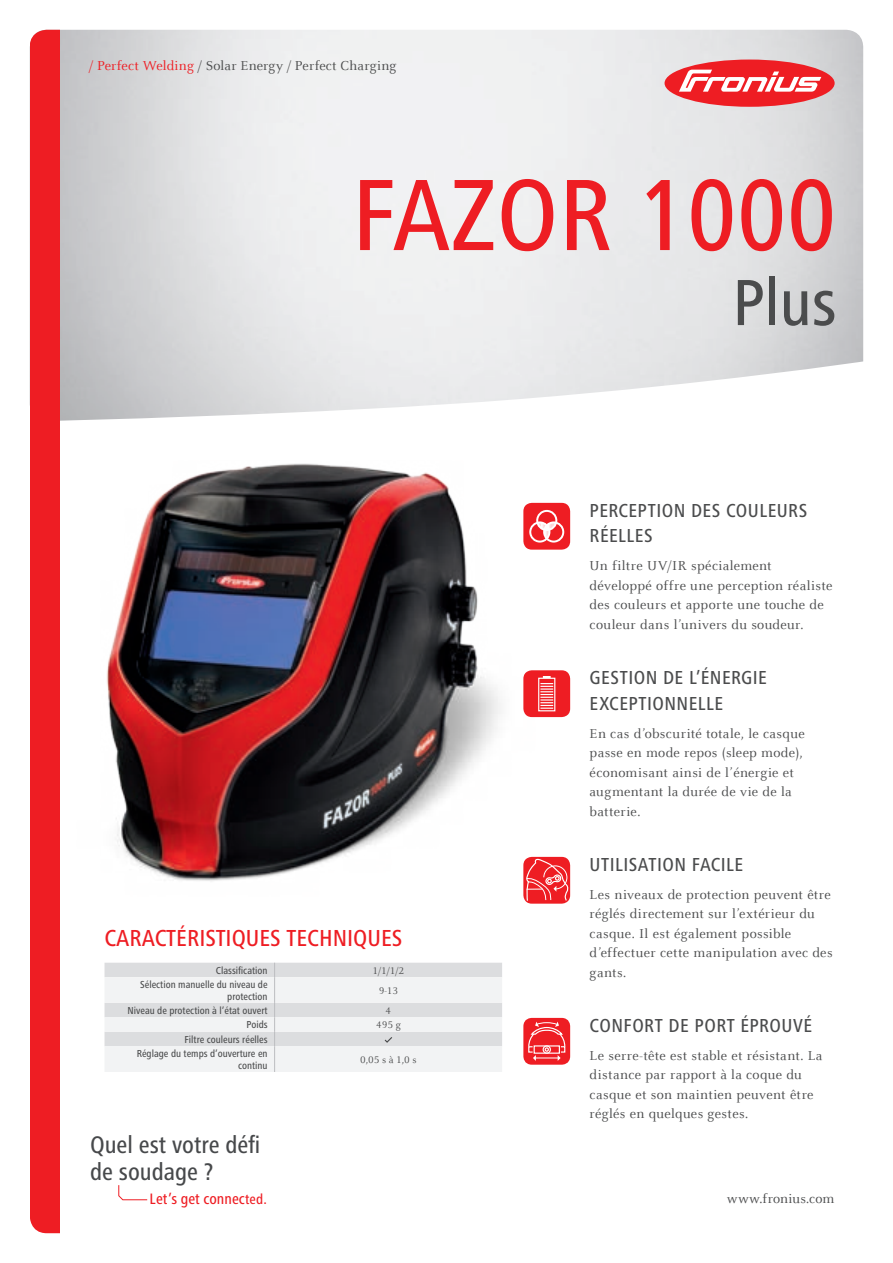
<style>
.page{position:relative;width:893px;height:1263px;background:#fff}
.page>*{position:absolute;margin:0;border:0;box-sizing:border-box;transform-origin:0 0}
.t1{font:500 condensed 105px "Frutiger Next LTW1 G";color:#ee1d23}
.t2{font:500 condensed 67.5px "Frutiger Next LTW1 G";color:#4b4c4d}
.t3{font:500 condensed 24.9px/26.8px "Frutiger Next LTW1 G";color:#47494b}
.t4{font:500 condensed 24px "Frutiger Next LTW1 G";color:#ee1d23}
.t5{font:500 condensed 19.5px/25.5px "Frutiger Next LTW1 G";letter-spacing:.025em;color:#4b4c4d}
.t6{font:500 condensed 15.6px "Frutiger Next LTW1 G";letter-spacing:.005em;color:#ee1d23}
.t7{font:14.25px/19.5px "Celeste Offc Pro";letter-spacing:.02em;color:#4b4c4d}
.t8{font:500 condensed 10.5px/12.1px "Frutiger Next LTW1 G";color:#4b4c4d;text-align:right}
.t9{font:10.5px "Celeste Offc Pro";color:#4b4c4d}
.s1{color:#ee1d23}
.s2{font-size:14.7px}
</style>
<div class="page">
<img style="left:60px;top:30px;width:803px;height:391px">
<div style="left:30px;top:30px;width:30px;height:1203px;background:#ee1d23"></div>
<div style="left:664px;top:60px;width:171px;height:47px;background:#ee1d23;border-radius:50%"></div>
<svg style="left:679px;top:70px;width:142px;height:22px"></svg>
<img style="left:106px;top:463px;width:441px;height:441px">
<svg style="left:118px;top:1185px;width:30px;height:16px"></svg>
<div style="left:523px;top:857px;width:47px;height:47px;background:#ee1d23;border-radius:9px"></div>
<svg style="left:524px;top:858px;width:45px;height:44px"></svg>
<div style="left:523px;top:503px;width:47px;height:47px;background:#ee1d23;border-radius:9px"></div>
<div style="left:529px;top:521px;width:21px;height:22px;border:2px solid #fff;border-radius:50%"></div>
<div style="left:543px;top:521px;width:21px;height:22px;border:2px solid #fff;border-radius:50%"></div>
<div style="left:536px;top:510px;width:21px;height:21px;border:2px solid #fff;border-radius:50%"></div>
<svg style="left:537px;top:522px;width:20px;height:16px"></svg>
<div style="left:523px;top:670px;width:47px;height:47px;background:#ee1d23;border-radius:9px"></div>
<svg style="left:538px;top:676px;width:18px;height:36px"></svg>
<div style="left:523px;top:1018px;width:47px;height:47px;border:4px solid #ee1d23;border-radius:6px"></div>
<svg style="left:528px;top:1022px;width:38px;height:39px"></svg>
<svg style="left:105px;top:963px;width:397px;height:109px"></svg>
<p class="t7" style="left:89px;top:56px;width:309px"><span class="s1">/ Perfect Welding</span> / Solar Energy / Perfect Charging</p>
<h1 class="t1" style="left:352px;top:155px;width:486px">FAZOR 1000</h1>
<h2 class="t2" style="left:732px;top:264px;width:106px">Plus</h2>
<h3 class="t5" style="left:590px;top:498px;width:219px">PERCEPTION DES COULEURS<br>RÉELLES</h3>
<p class="t7" style="left:590px;top:556px;width:244px">Un filtre UV/IR spécialement développé offre une perception réaliste des couleurs et apporte une touche de couleur dans l’univers du soudeur.</p>
<h3 class="t4" style="left:105px;top:924px;width:23px">Caractéristi</h3>
<h3 class="t4" style="left:232px;top:924px;width:148px">ques techniques</h3>
<p class="t8" style="left:216px;top:964px;width:53px">Classification</p>
<p class="t9" style="left:373px;top:964px;width:33px">1/1/1/2</p>
<p class="t8" style="left:140px;top:978px;width:129px">Sélection manuelle du niveau de protection</p>
<p class="t9" style="left:379px;top:984px;width:21px">9-13</p>
<p class="t8" style="left:127px;top:1004px;width:142px">Niveau de protection à l’état ouvert</p>
<p class="t9" style="left:386px;top:1004px;width:7px">4</p>
<p class="t8" style="left:247px;top:1019px;width:23px">Poids</p>
<p class="t9" style="left:376px;top:1019px;width:26px">495 g</p>
<p class="t8" style="left:137px;top:1032px;width:132px;line-height:14px">Filtre couleurs réelles<br>Réglage du temps d’ouverture en</p>
<p class="t8" style="left:238px;top:1059px;width:31px">continu</p>
<p class="t9" style="left:360px;top:1053px;width:58px">0,05 s à 1,0 s</p>
<h3 class="t3" style="left:90px;top:1131px;width:172px">Quel est votre défi de soudage ?</h3>
<h3 class="t5" style="left:590px;top:665px;width:179px">GESTION DE L’ÉNERGIE<br>EXCEPTIONNELLE</h3>
<p class="t7" style="left:590px;top:723px;width:216px">En cas d’obscurité totale, le casque passe en mode repos (sleep mode), économisant ainsi de l’énergie et augmentant la durée de vie de la batterie.</p>
<h3 class="t5" style="left:590px;top:852px;width:155px">UTILISATION FACILE</h3>
<p class="t7" style="left:590px;top:884px;width:244px">Les niveaux de protection peuvent être réglés directement sur l’extérieur du casque. Il est également possible d’effectuer cette manipulation avec des gants.</p>
<h3 class="t5" style="left:590px;top:1013px;width:224px">CONFORT DE PORT ÉPROUVÉ</h3>
<p class="t7" style="left:590px;top:1045px;width:234px">Le serre-tête est stable et résistant. La distance par rapport à la coque du casque et son maintien peuvent être réglés en quelques gestes.</p>
<p class="t6" style="left:150px;top:1190px;width:119px">Let’s get connec<span class="s2">ted.</span></p>
<p class="t7" style="left:727px;top:1189px;width:109px">www.fronius.com</p>
</div>
